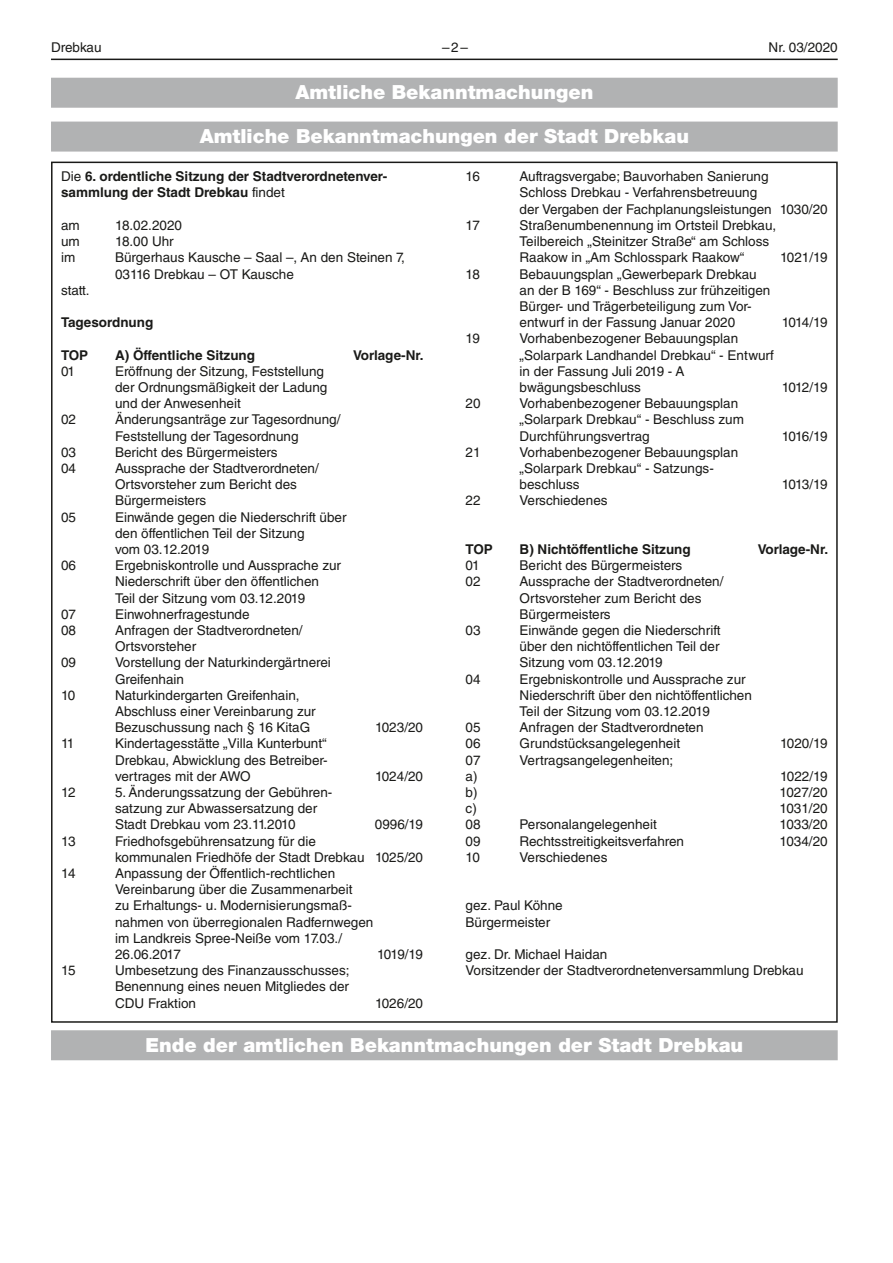
<style>
.page{position:relative;width:893px;height:1263px;background:#fff}
.page>*{position:absolute;margin:0;border:0;box-sizing:border-box;transform-origin:0 0}
.t1{font:900 19.5px "Helvetica Neue LT Std";color:#fff}
.t2{font:13.5px/16.2px "Helvetica LT Std";color:#1a1a18}
.t3{font:700 13.5px/16.2px "Helvetica LT Std";color:#1a1a18}
.s1{font-weight:400}
</style>
<div class="page">
<hr style="left:51px;top:59px;width:787px;height:1px;background:#1a1a18">
<div style="left:51px;top:78px;width:787px;height:30px;background:#b1b2b3"></div>
<div style="left:51px;top:122px;width:787px;height:30px;background:#b1b2b3"></div>
<div style="left:51px;top:1030px;width:787px;height:30px;background:#b1b2b3"></div>
<p class="t2" style="left:51px;top:39px;width:52px">Drebkau</p>
<p class="t2" style="left:442px;top:39px;width:27px">–2–</p>
<p class="t2" style="left:769px;top:39px;width:71px">Nr. 03/2020</p>
<h1 class="t1" style="left:295px;top:80px;width:299px">Amtliche Bekanntmachungen</h1>
<h1 class="t1" style="left:200px;top:124px;width:491px">Amtliche Bekanntmachungen der Stadt Drebkau</h1>
<p class="t3" style="left:61px;top:168px;width:328px"><span class="s1">Die</span> 6. ordentliche Sitzung der Stadtverordnetenver&shy;sammlung der Stadt Drebkau <span class="s1">findet</span></p>
<p class="t2" style="left:61px;top:217px;width:20px">am</p>
<p class="t2" style="left:115px;top:217px;width:69px">18.02.2020</p>
<p class="t2" style="left:61px;top:233px;width:20px">um</p>
<p class="t2" style="left:115px;top:233px;width:60px">18.00 Uhr</p>
<p class="t2" style="left:61px;top:249px;width:16px">im</p>
<p class="t2" style="left:115px;top:249px;width:291px">Bürgerhaus Kausche – Saal –, An den Steinen 7,<br>03116 Drebkau – OT Kausche</p>
<p class="t2" style="left:61px;top:282px;width:30px">statt.</p>
<p class="t3" style="left:61px;top:314px;width:94px">Tagesordnung</p>
<p class="t3" style="left:61px;top:346px;width:29px">TOP</p>
<p class="t3" style="left:115px;top:346px;width:142px">A) Öffentliche Sitzung</p>
<p class="t3" style="left:353px;top:346px;width:72px">Vorlage-Nr.</p>
<p class="t2" style="left:61px;top:363px;width:15px">01</p>
<p class="t2" style="left:115px;top:363px;width:214px">Eröffnung der Sitzung, Feststellung der Ordnungsmäßigkeit der Ladung und der Anwesenheit</p>
<p class="t2" style="left:61px;top:411px;width:17px">02</p>
<p class="t2" style="left:115px;top:411px;width:227px">Änderungsanträge zur Tagesordnung/<br>Feststellung der Tagesordnung</p>
<p class="t2" style="left:61px;top:444px;width:17px">03</p>
<p class="t2" style="left:115px;top:444px;width:164px">Bericht des Bürgermeisters</p>
<p class="t2" style="left:61px;top:460px;width:17px">04</p>
<p class="t2" style="left:115px;top:460px;width:205px">Aussprache der Stadtverordneten/<br>Ortsvorsteher zum Bericht des<br>Bürgermeisters</p>
<p class="t2" style="left:61px;top:509px;width:17px">05</p>
<p class="t2" style="left:115px;top:509px;width:233px">Einwände gegen die Niederschrift über den öffentlichen Teil der Sitzung<br>vom 03.12.2019</p>
<p class="t2" style="left:61px;top:557px;width:17px">06</p>
<p class="t2" style="left:115px;top:557px;width:228px">Ergebniskontrolle und Aussprache zur<br>Niederschrift über den öffentlichen<br>Teil der Sitzung vom 03.12.2019</p>
<p class="t2" style="left:61px;top:606px;width:17px">07</p>
<p class="t2" style="left:115px;top:606px;width:136px">Einwohnerfragestunde</p>
<p class="t2" style="left:61px;top:622px;width:17px">08</p>
<p class="t2" style="left:115px;top:622px;width:189px">Anfragen der Stadtverordneten/<br>Ortsvorsteher</p>
<p class="t2" style="left:61px;top:654px;width:17px">09</p>
<p class="t2" style="left:115px;top:654px;width:217px">Vorstellung der Naturkindergärtnerei<br>Greifenhain</p>
<p class="t2" style="left:61px;top:687px;width:16px">10</p>
<p class="t2" style="left:115px;top:687px;width:202px">Naturkindergarten Greifenhain,<br>Abschluss einer Vereinbarung zur<br>Bezuschussung nach § 16 KitaG</p>
<p class="t2" style="left:466px;top:168px;width:16px">16</p>
<p class="t2" style="left:520px;top:168px;width:310px">Auftragsvergabe; Bauvorhaben Sanierung<br>Schloss Drebkau - Verfahrensbetreuung<br>der Vergaben der Fachplanungsleistungen 1030/20</p>
<p class="t2" style="left:466px;top:217px;width:16px">17</p>
<p class="t2" style="left:520px;top:217px;width:258px">Straßenumbenennung im Ortsteil Drebkau,<br>Teilbereich „Steinitzer Straße“ am Schloss<br>Raakow in „Am Schlosspark Raakow“</p>
<p class="t2" style="left:780px;top:249px;width:49px">1021/19</p>
<p class="t2" style="left:466px;top:266px;width:16px">18</p>
<p class="t2" style="left:520px;top:266px;width:252px">Bebauungsplan „Gewerbepark Drebkau an der B 169“ - Beschluss zur frühzeitigen Bürger- und Trägerbeteiligung zum Vor&shy;entwurf in der Fassung Januar 2020</p>
<p class="t2" style="left:782px;top:314px;width:47px">1014/19</p>
<p class="t2" style="left:466px;top:330px;width:16px">19</p>
<p class="t2" style="left:520px;top:330px;width:256px">Vorhabenbezogener Bebauungsplan „Solarpark Landhandel Drebkau“ - Entwurf in der Fassung Juli 2019 - A bwägungsbeschluss</p>
<p class="t2" style="left:782px;top:379px;width:47px">1012/19</p>
<p class="t2" style="left:466px;top:395px;width:17px">20</p>
<p class="t2" style="left:520px;top:395px;width:226px">Vorhabenbezogener Bebauungsplan „Solarpark Drebkau“ - Beschluss zum<br>Durchführungsvertrag</p>
<p class="t2" style="left:782px;top:428px;width:47px">1016/19</p>
<p class="t2" style="left:466px;top:444px;width:17px">21</p>
<p class="t2" style="left:520px;top:444px;width:220px">Vorhabenbezogener Bebauungsplan „Solarpark Drebkau“ - Satzungs&shy;beschluss</p>
<p class="t2" style="left:782px;top:476px;width:47px">1013/19</p>
<p class="t2" style="left:466px;top:492px;width:17px">22</p>
<p class="t2" style="left:520px;top:492px;width:89px">Verschiedenes</p>
<p class="t3" style="left:466px;top:541px;width:29px">TOP</p>
<p class="t3" style="left:520px;top:541px;width:173px">B) Nichtöffentliche Sitzung</p>
<p class="t3" style="left:758px;top:541px;width:72px">Vorlage-Nr.</p>
<p class="t2" style="left:466px;top:557px;width:15px">01</p>
<p class="t2" style="left:520px;top:557px;width:164px">Bericht des Bürgermeisters</p>
<p class="t2" style="left:466px;top:573px;width:17px">02</p>
<p class="t2" style="left:520px;top:573px;width:205px">Aussprache der Stadtverordneten/<br>Ortsvorsteher zum Bericht des<br>Bürgermeisters</p>
<p class="t2" style="left:466px;top:622px;width:17px">03</p>
<p class="t2" style="left:520px;top:622px;width:202px;text-align:justify">Einwände gegen die Niederschrift über den nichtöffentlichen Teil der Sitzung vom 03.12.2019</p>
<p class="t2" style="left:466px;top:671px;width:17px">04</p>
<p class="t2" style="left:520px;top:671px;width:234px">Ergebniskontrolle und Aussprache zur<br>Niederschrift über den nichtöffentlichen<br>Teil der Sitzung vom 03.12.2019</p>
<p class="t2" style="left:466px;top:719px;width:17px">05</p>
<p class="t2" style="left:520px;top:719px;width:185px">Anfragen der Stadtverordneten</p>
<p class="t2" style="left:466px;top:735px;width:17px">06</p>
<p class="t2" style="left:520px;top:735px;width:162px">Grundstücksangelegenheit</p>
<p class="t2" style="left:780px;top:735px;width:49px">1020/19</p>
<p class="t2" style="left:466px;top:752px;width:17px">07</p>
<p class="t2" style="left:520px;top:752px;width:155px">Vertragsangelegenheiten;</p>
<p class="t2" style="left:466px;top:768px;width:14px">a)</p>
<p class="t2" style="left:780px;top:768px;width:49px">1022/19</p>
<p class="t2" style="left:466px;top:784px;width:14px">b)</p>
<p class="t2" style="left:780px;top:784px;width:50px">1027/20</p>
<p class="t2" style="left:466px;top:800px;width:13px">c)</p>
<p class="t2" style="left:780px;top:800px;width:50px">1031/20</p>
<p class="t2" style="left:466px;top:816px;width:17px">08</p>
<p class="t2" style="left:520px;top:816px;width:139px">Personalangelegenheit</p>
<p class="t2" style="left:780px;top:816px;width:50px">1033/20</p>
<p class="t2" style="left:466px;top:833px;width:17px">09</p>
<p class="t2" style="left:520px;top:833px;width:166px">Rechtsstreitigkeitsverfahren</p>
<p class="t2" style="left:780px;top:833px;width:50px">1034/20</p>
<p class="t2" style="left:466px;top:849px;width:16px">10</p>
<p class="t2" style="left:520px;top:849px;width:89px">Verschiedenes</p>
<p class="t2" style="left:466px;top:897px;width:99px">gez. Paul Köhne<br>Bürgermeister</p>
<p class="t2" style="left:466px;top:946px;width:339px">gez. Dr. Michael Haidan<br>Vorsitzender der Stadtverordnetenversammlung Drebkau</p>
<p class="t2" style="left:375px;top:719px;width:50px">1023/20</p>
<p class="t2" style="left:61px;top:735px;width:15px">11</p>
<p class="t2" style="left:115px;top:735px;width:214px;text-align:justify">Kindertagesstätte „Villa Kunterbunt“ Drebkau, Abwicklung des Betreiber&shy;vertrages mit der AWO</p>
<p class="t2" style="left:375px;top:768px;width:50px">1024/20</p>
<p class="t2" style="left:61px;top:784px;width:16px">12</p>
<p class="t2" style="left:115px;top:784px;width:219px">5. Änderungssatzung der Gebühren&shy;satzung zur Abwassersatzung der<br>Stadt Drebkau vom 23.11.2010</p>
<p class="t2" style="left:375px;top:816px;width:50px">0996/19</p>
<p class="t2" style="left:61px;top:833px;width:16px">13</p>
<p class="t2" style="left:115px;top:833px;width:310px">Friedhofsgebührensatzung für die<br>kommunalen Friedhöfe der Stadt Drebkau 1025/20</p>
<p class="t2" style="left:61px;top:865px;width:16px">14</p>
<p class="t2" style="left:115px;top:865px;width:260px">Anpassung der Öffentlich-rechtlichen Vereinbarung über die Zusammenarbeit<br>zu Erhaltungs- u. Modernisierungsmaß&shy;nahmen von überregionalen Radfernwegen im Landkreis Spree-Neiße vom 17.03./ 26.06.2017</p>
<p class="t2" style="left:377px;top:946px;width:47px">1019/19</p>
<p class="t2" style="left:61px;top:962px;width:16px">15</p>
<p class="t2" style="left:115px;top:962px;width:236px;text-align:justify">Umbesetzung des Finanzausschusses; Benennung eines neuen Mitgliedes der CDU Fraktion</p>
<p class="t2" style="left:375px;top:995px;width:50px">1026/20</p>
<h1 class="t1" style="left:145px;top:1033px;width:599px">Ende der amtlichen Bekanntmachungen der Stadt Drebkau</h1>
</div>
